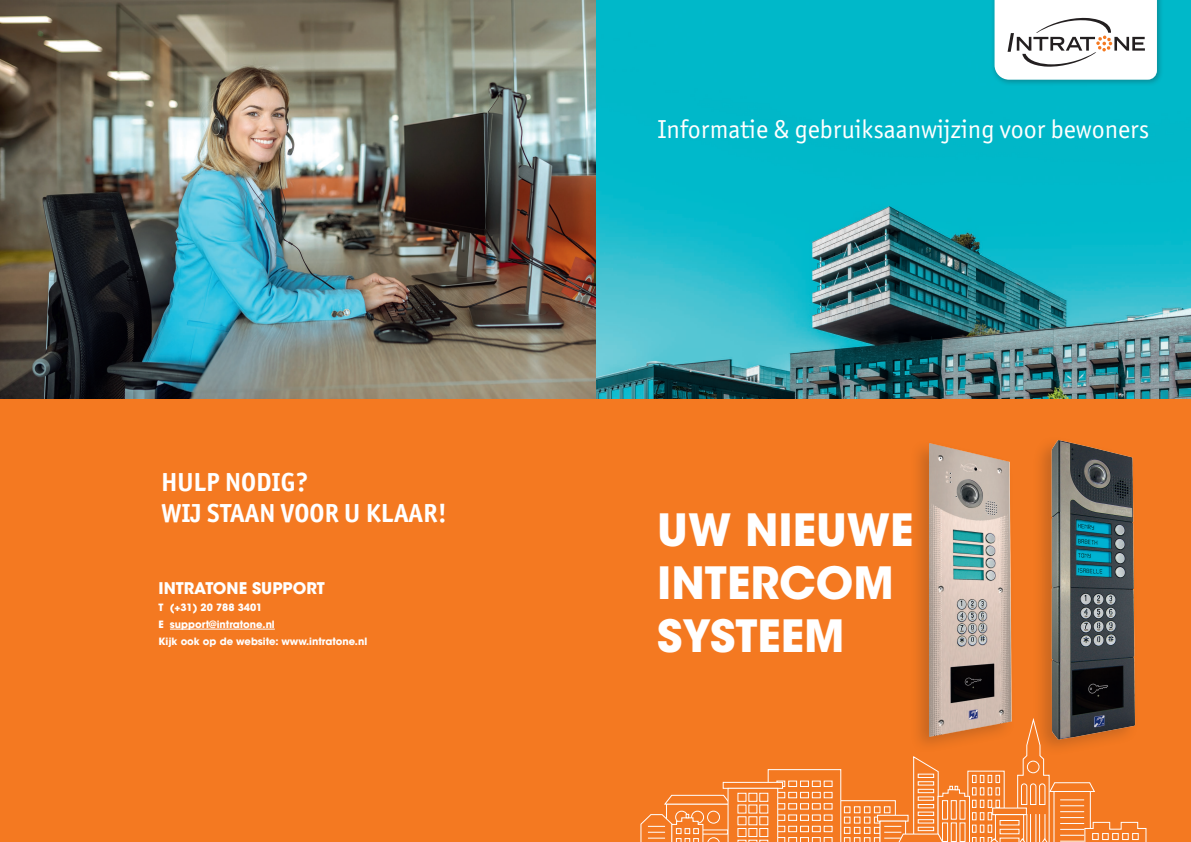
<style>
.page{position:relative;width:1191px;height:842px;background:#fff}
.page>*{position:absolute;margin:0;border:0;box-sizing:border-box;transform-origin:0 0}
.t1{font:700 44.2px/53px "ITC Avant Garde Std";color:#fff}
.t2{font:700 26.2px/31.4px "Officina Sans ITC Pro";color:#fff}
.t3{font:26px "Officina Sans ITC Pro";color:#fff}
.t4{font:700 16px "ITC Avant Garde Std";color:#fff}
.t5{font:700 10px/16.8px "ITC Avant Garde Std";color:#fff}
</style>
<div class="page">
<div style="left:0;top:398px;width:1191px;height:444px;background:#f47921"></div>
<img style="left:0;top:0;width:1191px;height:398px">
<div style="left:990px;top:0;width:173px;height:86px;background:#231f20;opacity:.3"></div>
<svg style="left:994px;top:0;width:163px;height:80px"></svg>
<div style="left:1032px;top:435px;width:107px;height:322px;background:#231f20;opacity:.22"></div>
<img style="left:1051px;top:441px;width:88px;height:277px">
<div style="left:909px;top:438px;width:107px;height:316px;background:#231f20;opacity:.22"></div>
<img style="left:930px;top:444px;width:86px;height:274px">
<hr style="left:170px;top:629px;width:105px;height:1px;background:#fff">
<svg style="left:640px;top:718px;width:506px;height:124px"></svg>
<h2 class="t2" style="left:161px;top:466px;width:287px">HULP NODIG?<br>WIJ STAAN VOOR U KLAAR!</h2>
<h3 class="t4" style="left:158px;top:578px;width:168px">INTRATONE SUPPORT</h3>
<p class="t5" style="left:158px;top:599px;width:210px">T (+31) 20 788 3401<br>E support@intratone.nl<br>Kijk ook op de website: www.intratone.nl</p>
<h3 class="t3" style="left:658px;top:114px;width:493px">Informatie &amp; gebruiksaanwijzing voor bewoners</h3>
<h1 class="t1" style="left:657px;top:503px;width:258px">UW NIEUWE<br>INTERCOM<br>SYSTEEM</h1>
</div>
